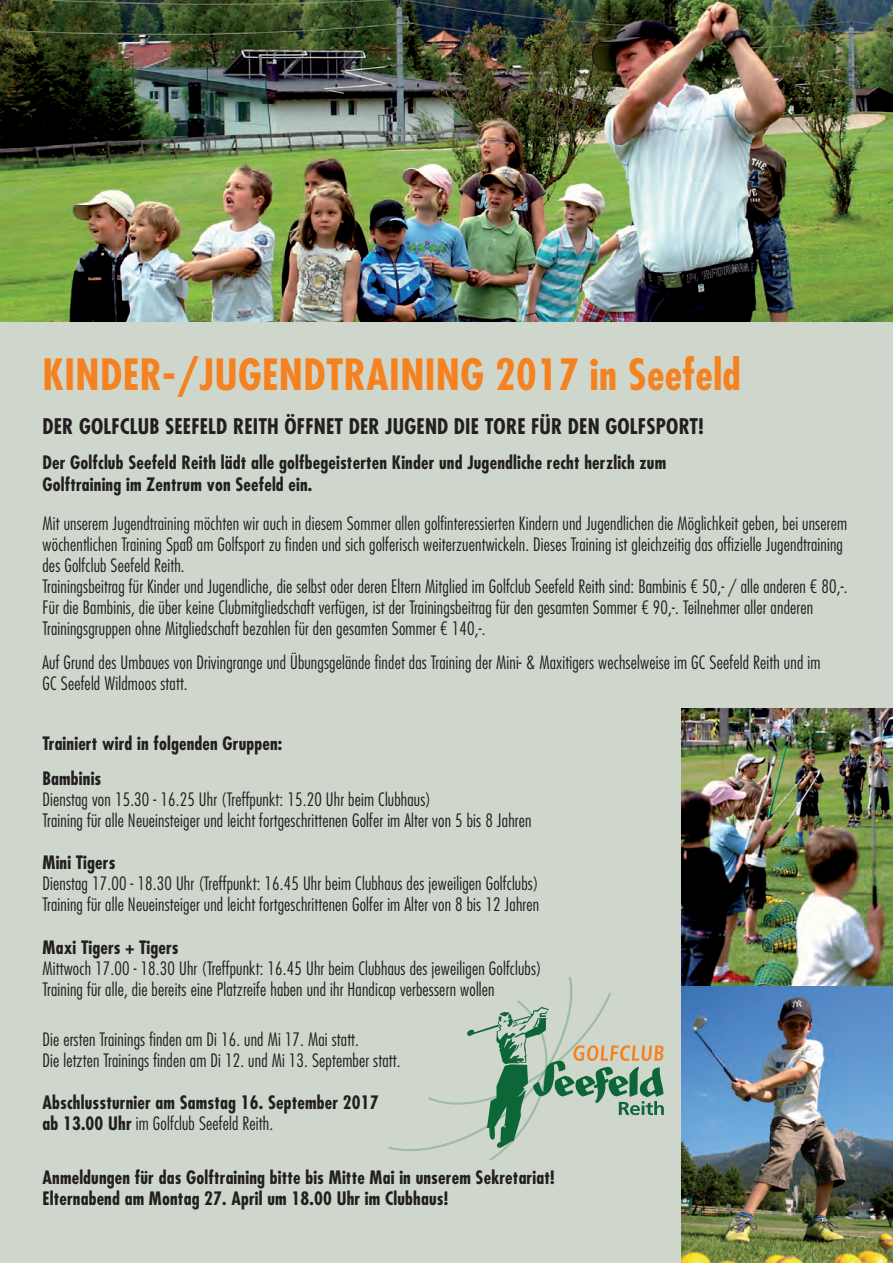
<style>
.page{position:relative;width:893px;height:1263px;background:#fff}
.page>*{position:absolute;margin:0;border:0;box-sizing:border-box;transform-origin:0 0}
.t1{font:700 condensed 42px "Futura Std";letter-spacing:.01em;color:#f58220}
.t2{font:700 condensed 21px "Futura Std";letter-spacing:.01em;color:#231f20}
.t3{font:300 condensed 18px/21px "Futura Std";letter-spacing:.01em;color:#231f20}
.t4{font:700 condensed 18px/21px "Futura Std";letter-spacing:.01em;color:#231f20}
.s1{font-weight:300}
</style>
<div class="page">
<div style="left:0;top:310px;width:893px;height:953px;background:#cfd7cd"></div>
<svg style="left:388px;top:976px;width:276px;height:183px"></svg>
<img style="left:0;top:0;width:893px;height:322px">
<img style="left:681px;top:709px;width:212px;height:554px">
<h1 class="t1" style="left:43px;top:348px;width:700px">KINDER-/JUGENDTRAINING 2017 in Seefeld</h1>
<p class="t2" style="left:43px;top:413px;width:662px">DER GOLFCLUB SEEFELD REITH ÖFFNET DER JUGEND DIE TORE FÜR DEN GOLFSPORT!</p>
<p class="t4" style="left:43px;top:452px;width:625px;line-height:21.6px">Der Golfclub Seefeld Reith lädt alle golfbegeisterten Kinder und Jugendliche recht herzlich zum<br>Golftraining im Zentrum von Seefeld ein.</p>
<p class="t3" style="left:43px;top:513px;width:806px">Mit unserem Jugendtraining möchten wir auch in diesem Sommer allen golfinteressierten Kindern und Jugendlichen die Möglichkeit geben, bei unserem wöchentlichen Training Spaß am Golfsport zu finden und sich golferisch weiterzuentwickeln. Dieses Training ist gleichzeitig das offizielle Jugendtraining des Golfclub Seefeld Reith.<br>Trainingsbeitrag für Kinder und Jugendliche, die selbst oder deren Eltern Mitglied im Golfclub Seefeld Reith sind: Bambinis € 50,- / alle anderen € 80,-.<br>Für die Bambinis, die über keine Clubmitgliedschaft verfügen, ist der Trainingsbeitrag für den gesamten Sommer € 90,-. Teilnehmer aller anderen Trainingsgruppen ohne Mitgliedschaft bezahlen für den gesamten Sommer € 140,-.</p>
<p class="t3" style="left:43px;top:652px;width:779px">Auf Grund des Umbaues von Drivingrange und Übungsgelände findet das Training der Mini- &amp; Maxitigers wechselweise im GC Seefeld Reith und im<br>GC Seefeld Wildmoos statt.</p>
<p class="t4" style="left:43px;top:726px;width:241px;line-height:34.3px">Trainiert wird in folgenden Gruppen:<br>Bambinis</p>
<p class="t3" style="left:43px;top:788px;width:490px">Dienstag von 15.30 - 16.25 Uhr (Treffpunkt: 15.20 Uhr beim Clubhaus)<br>Training für alle Neueinsteiger und leicht fortgeschrittenen Golfer im Alter von 5 bis 8 Jahren</p>
<p class="t4" style="left:43px;top:852px;width:75px">Mini Tigers</p>
<p class="t3" style="left:43px;top:873px;width:498px">Dienstag 17.00 - 18.30 Uhr (Treffpunkt: 16.45 Uhr beim Clubhaus des jeweiligen Golfclubs)<br>Training für alle Neueinsteiger und leicht fortgeschrittenen Golfer im Alter von 8 bis 12 Jahren</p>
<p class="t4" style="left:43px;top:937px;width:138px">Maxi Tigers + Tigers</p>
<p class="t3" style="left:43px;top:957px;width:501px">Mittwoch 17.00 - 18.30 Uhr (Treffpunkt: 16.45 Uhr beim Clubhaus des jeweiligen Golfclubs)<br>Training für alle, die bereits eine Platzreife haben und ihr Handicap verbessern wollen</p>
<p class="t3" style="left:43px;top:1028px;width:359px">Die ersten Trainings finden am Di 16. und Mi 17. Mai statt.<br>Die letzten Trainings finden am Di 12. und Mi 13. September statt.</p>
<p class="t4" style="left:43px;top:1091px;width:338px">Abschlussturnier am Samstag 16. September 2017 ab 13.00 Uhr <span class="s1">im Golfclub Seefeld Reith.</span></p>
<p class="t4" style="left:43px;top:1167px;width:513px">Anmeldungen für das Golftraining bitte bis Mitte Mai in unserem Sekretariat!<br>Elternabend am Montag 27. April um 18.00 Uhr im Clubhaus!</p>
</div>
